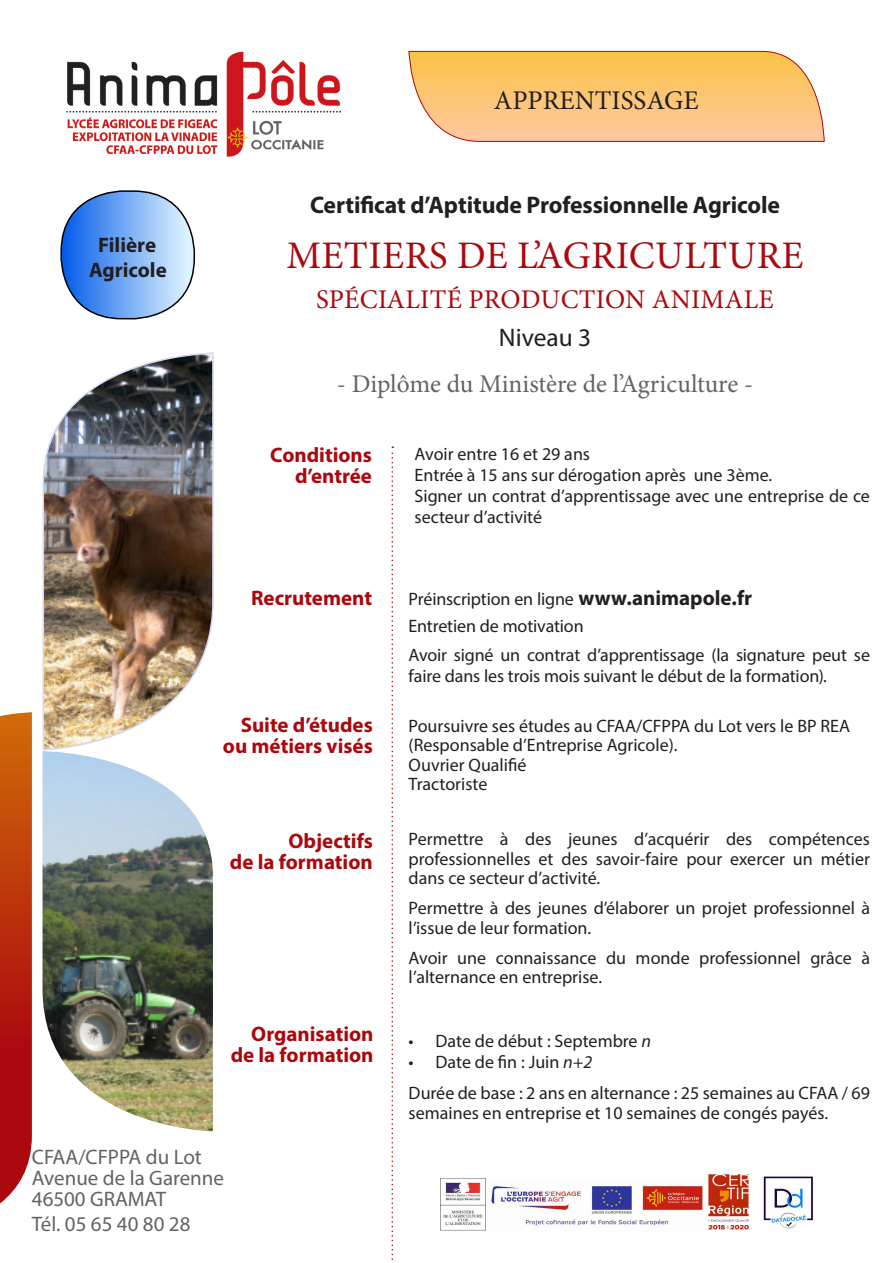
<style>
.page{position:relative;width:893px;height:1263px;background:#fff}
.page>*{position:absolute;margin:0;border:0;box-sizing:border-box;transform-origin:0 0}
.t1{font:39px "Minion Pro";letter-spacing:.01em;color:#ab080e}
.t2{font:27px "Minion Pro";letter-spacing:.01em;color:#ab080e}
.t3{font:27px "Minion Pro";color:#231f20}
.t4{font:25.5px "Minion Pro";letter-spacing:-.005em;color:#636366}
.t5{font:25.5px "Myriad Pro";color:#231f20}
.t6{font:700 24px "Myriad Pro";letter-spacing:-.005em;color:#231f20}
.t7{font:700 21px "Myriad Pro";color:#ab080e}
.t8{font:21px "Myriad Pro";color:#636366}
.t9{font:700 21px/25.2px "Myriad Pro";color:#231f20;text-align:center}
.t10{font:18px/19.5px "Myriad Pro";color:#231f20}
.s1{font-weight:700;font-size:21px}
.s2{font-style:italic}
</style>
<div class="page">
<svg style="left:0;top:712px;width:32px;height:491px;background:#bb3516"></svg>
<img style="left:42px;top:352px;width:172px;height:399px">
<img style="left:43px;top:751px;width:170px;height:380px">
<svg style="left:391px;top:446px;width:2px;height:814px"></svg>
<img style="left:67px;top:51px;width:273px;height:106px">
<svg style="left:61px;top:191px;width:133px;height:128px"></svg>
<div style="left:60px;top:190px;width:135px;height:129px;border:2px solid #000;border-radius:61px"></div>
<svg style="left:408px;top:51px;width:417px;height:91px;background:#fac47b"></svg>
<img style="left:440px;top:1174px;width:373px;height:57px">
<p class="t9" style="left:89px;top:231px;width:79px">Filière<br>Agricole</p>
<p class="t3" style="left:494px;top:82px;width:206px">APPRENTISSAGE</p>
<p class="t6" style="left:310px;top:189px;width:471px">Certificat d’Aptitude Professionnelle Agricole</p>
<p class="t1" style="left:286px;top:229px;width:519px">METIERS DE L’AGRICULTURE</p>
<p class="t2" style="left:316px;top:281px;width:459px">SPÉCIALITÉ PRODUCTION ANIMALE</p>
<p class="t5" style="left:499px;top:322px;width:94px">Niveau 3</p>
<p class="t4" style="left:337px;top:367px;width:418px">- Diplôme du Ministère de l’Agriculture -</p>
<p class="t7" style="left:270px;top:441px;width:103px">Conditions</p>
<p class="t7" style="left:295px;top:462px;width:79px">d’entrée</p>
<p class="t10" style="left:415px;top:444px;width:177px">Avoir entre 16 et 29 ans</p>
<p class="t10" style="left:415px;top:465px;width:359px">Entrée à 15 ans sur dérogation après une 3ème.</p>
<p class="t10" style="left:415px;top:485px;width:457px;line-height:21px">Signer un contrat d’apprentissage avec une entreprise de ce secteur d’activité</p>
<p class="t7" style="left:251px;top:584px;width:122px">Recrutement</p>
<p class="t10" style="left:409px;top:589px;width:345px">Préinscription en ligne <span class="s1">www.animapole.fr</span></p>
<p class="t10" style="left:409px;top:616px;width:177px">Entretien de motivation</p>
<p class="t10" style="left:409px;top:644px;width:463px;line-height:21px">Avoir signé un contrat d’apprentissage (la signature peut se faire dans les trois mois suivant le début de la formation).</p>
<p class="t7" style="left:241px;top:711px;width:134px">Suite d’études</p>
<p class="t7" style="left:223px;top:732px;width:151px">ou métiers visés</p>
<p class="t10" style="left:409px;top:716px;width:443px">Poursuivre ses études au CFAA/CFPPA du Lot vers le BP REA (Responsable d’Entreprise Agricole).<br>Ouvrier Qualifié<br>Tractoriste</p>
<p class="t7" style="left:289px;top:827px;width:86px">Objectifs</p>
<p class="t7" style="left:230px;top:848px;width:144px">de la formation</p>
<p class="t10" style="left:409px;top:829px;width:463px;text-align:justify">Permettre à des jeunes d’acquérir des compétences professionnelles et des savoir-faire pour exercer un métier dans ce secteur d’activité.</p>
<p class="t10" style="left:409px;top:898px;width:463px">Permettre à des jeunes d’élaborer un projet professionnel à l’issue de leur formation.</p>
<p class="t10" style="left:409px;top:947px;width:463px">Avoir une connaissance du monde professionnel grâce à l’alternance en entreprise.</p>
<p class="t7" style="left:251px;top:1020px;width:124px">Organisation</p>
<p class="t7" style="left:231px;top:1041px;width:144px">de la formation</p>
<p class="t10" style="left:409px;top:1031px;width:244px">• Date de début : Septembre <span class="s2">n</span></p>
<p class="t10" style="left:409px;top:1052px;width:185px">• Date de fin : Juin <span class="s2">n+2</span></p>
<p class="t10" style="left:409px;top:1083px;width:463px">Durée de base : 2 ans en alternance : 25 semaines au CFAA / 69 semaines en entreprise et 10 semaines de congés payés.</p>
<p class="t8" style="left:32px;top:1143px;width:171px">CFAA/CFPPA du Lot</p>
<p class="t8" style="left:32px;top:1164px;width:194px">Avenue de la Garenne</p>
<p class="t8" style="left:32px;top:1185px;width:136px">46500 GRAMAT</p>
<p class="t8" style="left:32px;top:1210px;width:160px">Tél. 05 65 40 80 28</p>
</div>
